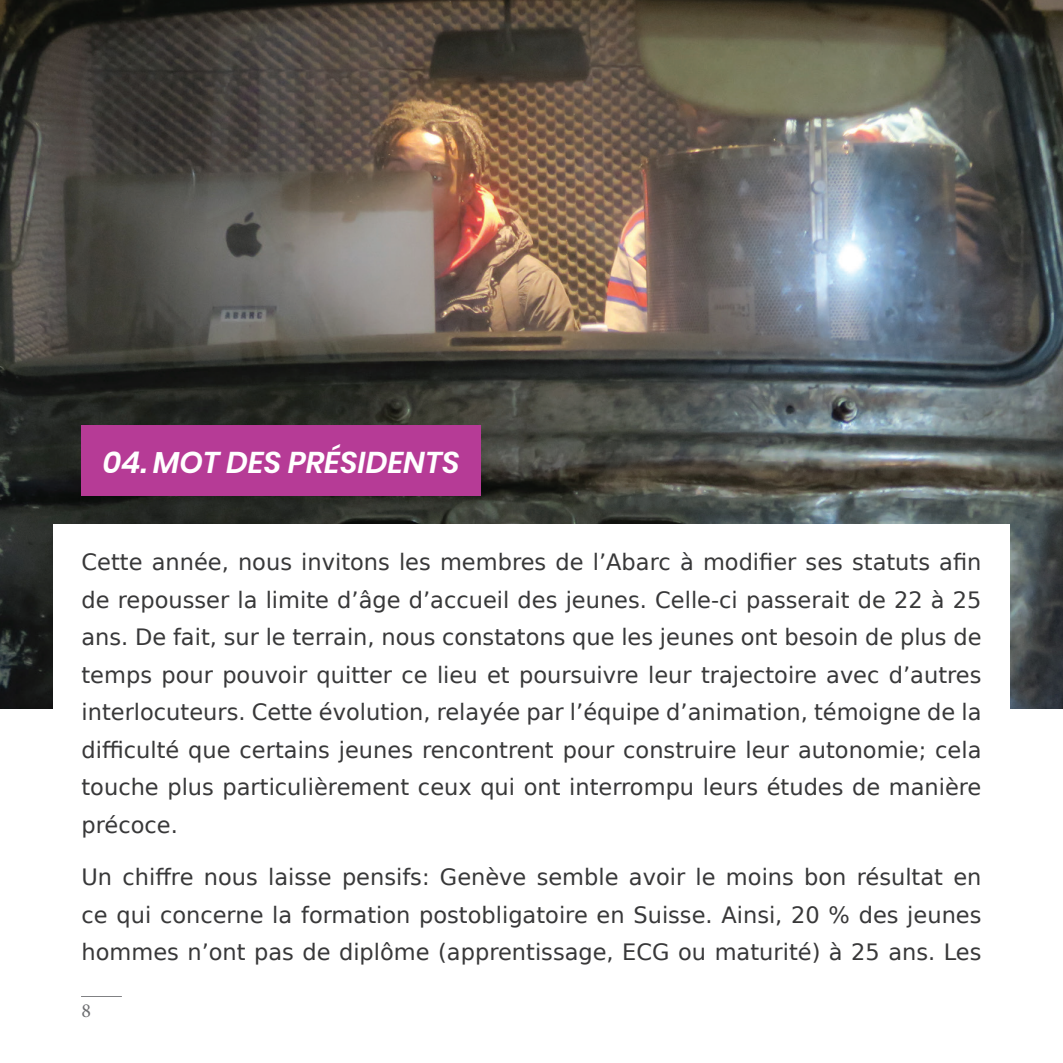
<style>
.page{position:relative;width:1063px;height:1063px;background:#fff}
.page>*{position:absolute;margin:0;border:0;box-sizing:border-box;transform-origin:0 0}
.t1{font:italic 600 30px "Poppins";color:#fff}
.t2{font:22.5px/37.5px "DejaVu Sans";color:#383839;text-align:justify}
.t3{font:20px "Minion Pro";color:#6c6d70}
</style>
<div class="page">
<hr style="left:81px;top:996px;width:41px;height:1px;background:#6c6d70">
<img style="left:0;top:0;width:1063px;height:709px">
<div style="left:53px;top:524px;width:957px;height:472px;background:#fff"></div>
<div style="left:81px;top:425px;width:400px;height:71px;background:#b63b96"></div>
<h1 class="t1" style="left:103px;top:445px;width:358px">04. MOT DES PRÉSIDENTS</h1>
<p class="t2" style="left:81px;top:543px;width:902px">Cette année, nous invitons les membres de l’Abarc à modifier ses statuts afin de repousser la limite d’âge d’accueil des jeunes. Celle-ci passerait de 22 à 25 ans. De fait, sur le terrain, nous constatons que les jeunes ont besoin de plus de temps pour pouvoir quitter ce lieu et poursuivre leur trajectoire avec d’autres interlocuteurs. Cette évolution, relayée par l’équipe d’animation, témoigne de la difficulté que certains jeunes rencontrent pour construire leur autonomie; cela touche plus particulièrement ceux qui ont interrompu leurs études de manière précoce.</p>
<p class="t2" style="left:81px;top:858px;width:902px">Un chiffre nous laisse pensifs: Genève semble avoir le moins bon résultat en ce qui concerne la formation postobligatoire en Suisse. Ainsi, 20 % des jeunes hommes n’ont pas de diplôme (apprentissage, ECG ou maturité) à 25 ans. Les</p>
<p class="t3" style="left:81px;top:997px;width:11px">8</p>
</div>
